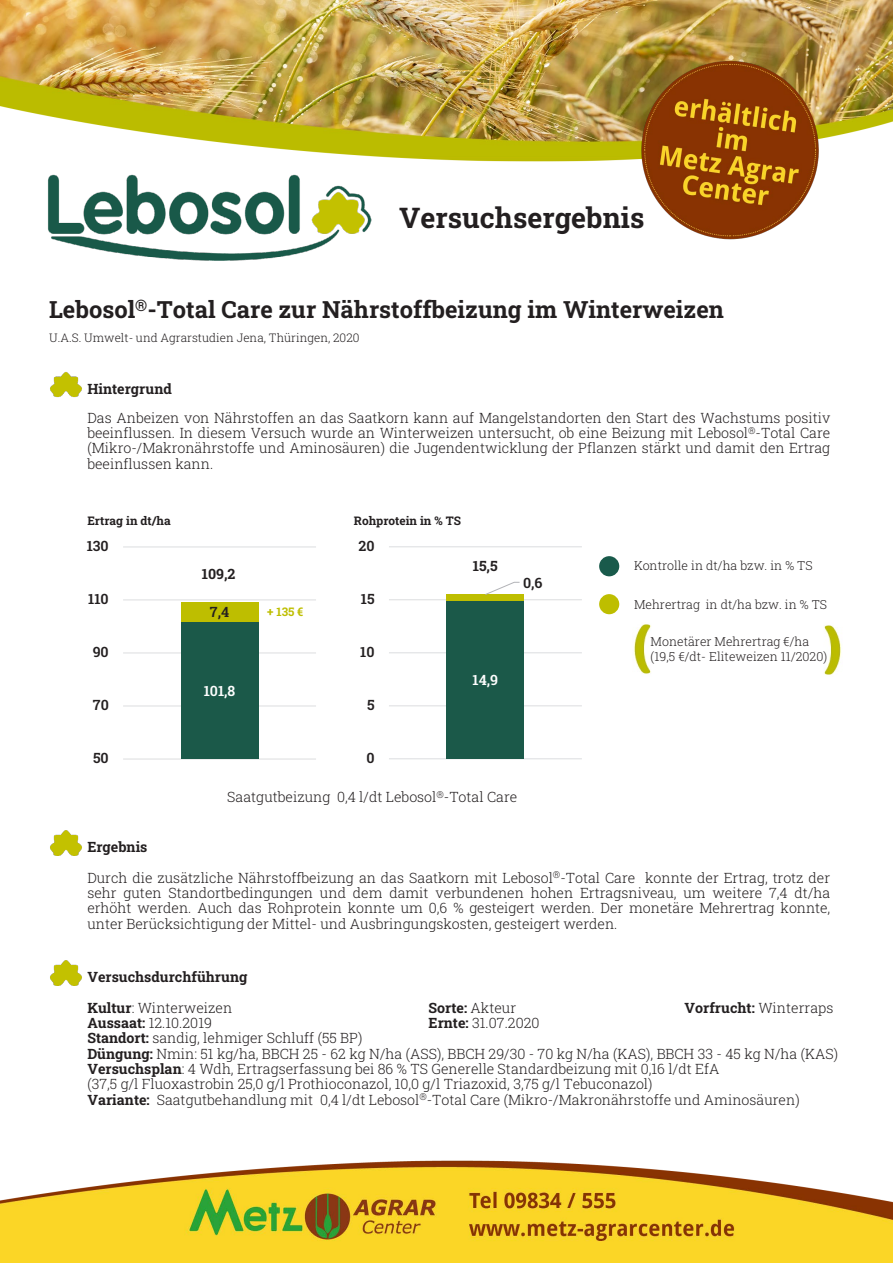
<style>
.page{position:relative;width:893px;height:1263px;background:#fff}
.page>*{position:absolute;margin:0;border:0;box-sizing:border-box;transform-origin:0 0}
.t1{font:700 28.5px "Roboto Slab";color:#231f20}
.t2{font:700 23.7px "Roboto Slab";color:#231f20}
.t3{font:300 14.25px/15.3px "Roboto Slab";color:#231f20;text-align:justify}
.t4{font:700 14.25px/30.8px "Roboto Slab";color:#231f20}
.t5{font:600 14.25px "Roboto Slab";color:#231f20}
.t6{font:600 14.25px "Roboto Slab";color:#fff}
.t7{font:300 12.45px/15px "Roboto Slab";color:#231f20}
.t8{font:300 11.85px "Roboto Slab";color:#231f20}
.t9{font:700 11.85px "Roboto Slab";color:#231f20}
.t10{font:700 11.85px "Roboto Slab";color:#bebe00}
.s1{font-weight:700}
.s2{font-weight:300}
</style>
<div class="page">
<img style="left:48px;top:174px;width:323px;height:86px">
<hr style="left:389px;top:758px;width:193px;height:1px;background:#dcdddf">
<hr style="left:389px;top:705px;width:193px;height:1px;background:#dcdddf">
<hr style="left:389px;top:652px;width:193px;height:1px;background:#dcdddf">
<hr style="left:389px;top:599px;width:193px;height:1px;background:#dcdddf">
<hr style="left:389px;top:546px;width:193px;height:1px;background:#dcdddf">
<div style="left:447px;top:601px;width:77px;height:158px;background:#1b5949"></div>
<div style="left:447px;top:594px;width:77px;height:7px;background:#bebe00"></div>
<svg style="left:485px;top:581px;width:35px;height:14px"></svg>
<img style="left:634px;top:624px;width:17px;height:50px">
<img style="left:0;top:0;width:893px;height:162px">
<hr style="left:123px;top:758px;width:193px;height:1px;background:#dcdddf">
<hr style="left:123px;top:705px;width:193px;height:1px;background:#dcdddf">
<hr style="left:123px;top:652px;width:193px;height:1px;background:#dcdddf">
<hr style="left:123px;top:599px;width:193px;height:1px;background:#dcdddf">
<hr style="left:123px;top:546px;width:193px;height:1px;background:#dcdddf">
<div style="left:181px;top:622px;width:77px;height:137px;background:#1b5949"></div>
<div style="left:181px;top:602px;width:77px;height:20px;background:#bebe00"></div>
<div style="left:599px;top:594px;width:20px;height:20px;background:#bebe00;border-radius:50%"></div>
<img style="left:50px;top:372px;width:32px;height:25px">
<div style="left:599px;top:556px;width:20px;height:20px;background:#195a4b;border-radius:50%"></div>
<img style="left:50px;top:960px;width:32px;height:26px">
<img style="left:50px;top:830px;width:32px;height:26px">
<img style="left:824px;top:625px;width:17px;height:50px">
<img style="left:0;top:1160px;width:893px;height:102px">
<img style="left:641px;top:61px;width:179px;height:178px">
<h1 class="t1" style="left:399px;top:198px;width:247px">Versuchsergebnis</h1>
<h2 class="t2" style="left:49px;top:293px;width:676px">Lebosol<sup>®</sup>-Total Care zur Nährstoffbeizung im Winterweizen</h2>
<p class="t8" style="left:49px;top:330px;width:312px">U.A.S. Umwelt- und Agrarstudien Jena, Thüringen, 2020</p>
<p class="t4" style="left:87px;top:373px;width:86px">Hintergrund</p>
<p class="t3" style="left:87px;top:409px;width:744px">Das Anbeizen von Nährstoffen an das Saatkorn kann auf Mangelstandorten den Start des Wachstums positiv beeinflussen. In diesem Versuch wurde an Winterweizen untersucht, ob eine Beizung mit Lebosol<sup>®</sup>-Total Care (Mikro-/Makronährstoffe und Aminosäuren) die Jugendentwicklung der Pflanzen stärkt und damit den Ertrag beeinflussen kann.</p>
<p class="t9" style="left:87px;top:513px;width:85px">Ertrag in dt/ha</p>
<p class="t9" style="left:354px;top:512px;width:109px">Rohprotein in % TS</p>
<p class="t5" style="left:87px;top:536px;width:24px">130</p>
<p class="t5" style="left:359px;top:536px;width:18px">20</p>
<p class="t4" style="left:202px;top:558px;width:35px">109,2</p>
<p class="t4" style="left:473px;top:550px;width:26px">15,5</p>
<p class="t7" style="left:634px;top:558px;width:180px">Kontrolle in dt/ha bzw. in % TS</p>
<p class="t5" style="left:523px;top:573px;width:21px">0,6</p>
<p class="t5" style="left:88px;top:589px;width:22px">110</p>
<p class="t5" style="left:210px;top:602px;width:21px">7,4</p>
<p class="t10" style="left:267px;top:603px;width:38px">+ 135 €</p>
<p class="t5" style="left:361px;top:589px;width:15px">15</p>
<p class="t7" style="left:634px;top:597px;width:195px">Mehrertrag in dt/ha bzw. in % TS</p>
<p class="t5" style="left:93px;top:642px;width:18px">90</p>
<p class="t5" style="left:360px;top:642px;width:16px">10</p>
<p class="t7" style="left:651px;top:633px;width:178px">Monetärer Mehrertrag €/ha (19,5 €/dt- Eliteweizen 11/2020)</p>
<p class="t5" style="left:93px;top:695px;width:17px">70</p>
<p class="t6" style="left:204px;top:681px;width:33px">101,8</p>
<p class="t5" style="left:367px;top:695px;width:9px">5</p>
<p class="t6" style="left:473px;top:670px;width:27px">14,9</p>
<p class="t5" style="left:93px;top:748px;width:17px">50</p>
<p class="t5" style="left:366px;top:748px;width:10px">0</p>
<p class="t3" style="left:227px;top:789px;width:291px">Saatgutbeizung 0,4 l/dt Lebosol<sup>®</sup>-Total Care</p>
<p class="t3" style="left:87px;top:831px;width:744px;line-height:30.8px"><span class="s1">Ergebnis<br></span>Durch die zusätzliche Nährstoffbeizung an das Saatkorn mit Lebosol<sup>®</sup>-Total Care konnte der Ertrag, trotz der</p>
<p class="t3" style="left:87px;top:885px;width:744px">sehr guten Standortbedingungen und dem damit verbundenen hohen Ertragsniveau, um weitere 7,4 dt/ha erhöht werden. Auch das Rohprotein konnte um 0,6 % gesteigert werden. Der monetäre Mehrertrag konnte, unter Berücksichtigung der Mittel- und Ausbringungskosten, gesteigert werden.</p>
<p class="t4" style="left:87px;top:961px;width:162px">Versuchsdurchführung<br>Kultur<span class="s2">: Winterweizen</span></p>
<p class="t4" style="left:429px;top:992px;width:89px">Sorte: <span class="s2">Akteur</span></p>
<p class="t4" style="left:684px;top:992px;width:150px">Vorfrucht: <span class="s2">Winterraps</span></p>
<p class="t3" style="left:87px;top:1015px;width:126px"><span class="s1">Aussaat:</span> 12.10.2019</p>
<p class="t3" style="left:429px;top:1015px;width:112px"><span class="s1">Ernte:</span> 31.07.2020</p>
<p class="t3" style="left:87px;top:1030px;width:752px;text-align:left"><span class="s1">Standort:</span> sandig, lehmiger Schluff (55 BP)<br><span class="s1">Düngung:</span> Nmin: 51 kg/ha, BBCH 25 - 62 kg N/ha (ASS), BBCH 29/30 - 70 kg N/ha (KAS), BBCH 33 - 45 kg N/ha (KAS)<br><span class="s1">Versuchsplan</span>: 4 Wdh, Ertragserfassung bei 86 % TS Generelle Standardbeizung mit 0,16 l/dt EfA<br>(37,5 g/l Fluoxastrobin 25,0 g/l Prothioconazol, 10,0 g/l Triazoxid, 3,75 g/l Tebuconazol)<br><span class="s1">Variante:</span> Saatgutbehandlung mit 0,4 l/dt Lebosol<sup>®</sup>-Total Care (Mikro-/Makronährstoffe und Aminosäuren)</p>
</div>
